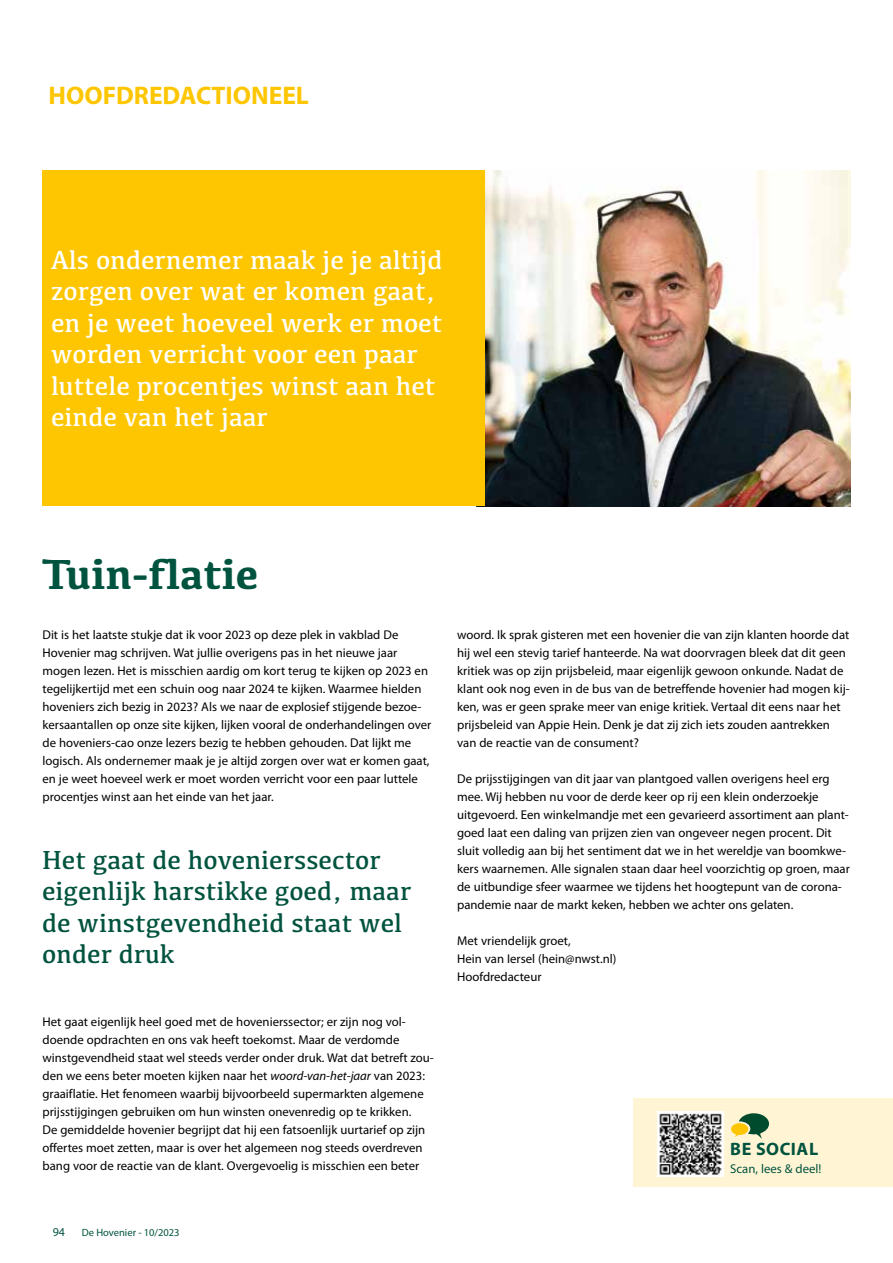
<style>
.page{position:relative;width:893px;height:1263px;background:#fff}
.page>*{position:absolute;margin:0;border:0;box-sizing:border-box;transform-origin:0 0}
.t1{font:700 43.5px "Kefa";color:#00533e}
.t2{font:27px/31.5px "Kefa";color:#fff}
.t3{font:27px/31.5px "Kefa";color:#00533e}
.t4{font:700 25.5px "Myriad Pro";color:#fdc600}
.t5{font:700 18px "Myriad Pro";letter-spacing:.03em;color:#00533e}
.t6{font:12.75px/18px "Myriad Pro";color:#000}
.t7{font:12.75px "Myriad Pro";color:#00533e}
.t8{font:12px "Myriad Pro";color:#00533e}
.t9{font:10.5px "Myriad Pro";color:#00533e}
.s1{font-style:italic}
</style>
<div class="page">
<div style="left:634px;top:1098px;width:259px;height:88px;background:#fff5d5"></div>
<img style="left:657px;top:1111px;width:66px;height:66px">
<svg style="left:731px;top:1113px;width:38px;height:26px"></svg>
<img style="left:485px;top:170px;width:365px;height:336px">
<div style="left:43px;top:170px;width:442px;height:336px;background:#fdc600"></div>
<h3 class="t4" style="left:49px;top:79px;width:262px">HOOFDREDACTIONEEL</h3>
<h2 class="t2" style="left:51px;top:243px;width:393px">Als ondernemer maak je je altijd zorgen over wat er komen gaat, en je weet hoeveel werk er moet worden verricht voor een paar luttele procentjes winst aan het einde van het jaar</h2>
<h1 class="t1" style="left:43px;top:545px;width:217px">Tuin-flatie</h1>
<p class="t6" style="left:43px;top:626px;width:390px">Dit is het laatste stukje dat ik voor 2023 op deze plek in vakblad De Hovenier mag schrijven. Wat jullie overigens pas in het nieuwe jaar mogen lezen. Het is misschien aardig om kort terug te kijken op 2023 en tegelijkertijd met een schuin oog naar 2024 te kijken. Waarmee hielden hoveniers zich bezig in 2023? Als we naar de explosief stijgende bezoe&shy;kersaantallen op onze site kijken, lijken vooral de onderhandelingen over de hoveniers-cao onze lezers bezig te hebben gehouden. Dat lijkt me logisch. Als ondernemer maak je je altijd zorgen over wat er komen gaat, en je weet hoeveel werk er moet worden verricht voor een paar luttele procentjes winst aan het einde van het jaar.</p>
<h2 class="t3" style="left:42px;top:843px;width:371px">Het gaat de hovenierssector eigenlijk harstikke goed, maar de winstgevendheid staat wel onder druk</h2>
<p class="t6" style="left:43px;top:1013px;width:393px">Het gaat eigenlijk heel goed met de hovenierssector; er zijn nog vol&shy;doende opdrachten en ons vak heeft toekomst. Maar de verdomde winstgevendheid staat wel steeds verder onder druk. Wat dat betreft zou&shy;den we eens beter moeten kijken naar het <span class="s1">woord-van-het-jaar</span> van 2023: graaiflatie. Het fenomeen waarbij bijvoorbeeld supermarkten algemene prijsstijgingen gebruiken om hun winsten onevenredig op te krikken.<br>De gemiddelde hovenier begrijpt dat hij een fatsoenlijk uurtarief op zijn offertes moet zetten, maar is over het algemeen nog steeds overdreven bang voor de reactie van de klant. Overgevoelig is misschien een beter</p>
<p class="t8" style="left:53px;top:1224px;width:14px">94</p>
<p class="t9" style="left:82px;top:1226px;width:99px">De Hovenier - 10/2023</p>
<p class="t6" style="left:457px;top:626px;width:394px">woord. Ik sprak gisteren met een hovenier die van zijn klanten hoorde dat hij wel een stevig tarief hanteerde. Na wat doorvragen bleek dat dit geen kritiek was op zijn prijsbeleid, maar eigenlijk gewoon onkunde. Nadat de klant ook nog even in de bus van de betreffende hovenier had mogen kij&shy;ken, was er geen sprake meer van enige kritiek. Vertaal dit eens naar het prijsbeleid van Appie Hein. Denk je dat zij zich iets zouden aantrekken van de reactie van de consument?</p>
<p class="t6" style="left:457px;top:770px;width:394px">De prijsstijgingen van dit jaar van plantgoed vallen overigens heel erg mee. Wij hebben nu voor de derde keer op rij een klein onderzoekje uitgevoerd. Een winkelmandje met een gevarieerd assortiment aan plant&shy;goed laat een daling van prijzen zien van ongeveer negen procent. Dit sluit volledig aan bij het sentiment dat we in het wereldje van boomkwe&shy;kers waarnemen. Alle signalen staan daar heel voorzichtig op groen, maar de uitbundige sfeer waarmee we tijdens het hoogtepunt van de corona&shy;pandemie naar de markt keken, hebben we achter ons gelaten.</p>
<p class="t6" style="left:457px;top:932px;width:161px">Met vriendelijk groet,<br>Hein van Iersel (hein@nwst.nl)<br>Hoofdredacteur</p>
<h3 class="t5" style="left:730px;top:1137px;width:89px">BE SOCIAL</h3>
<p class="t7" style="left:730px;top:1161px;width:93px">Scan, lees &amp; deel!</p>
</div>
